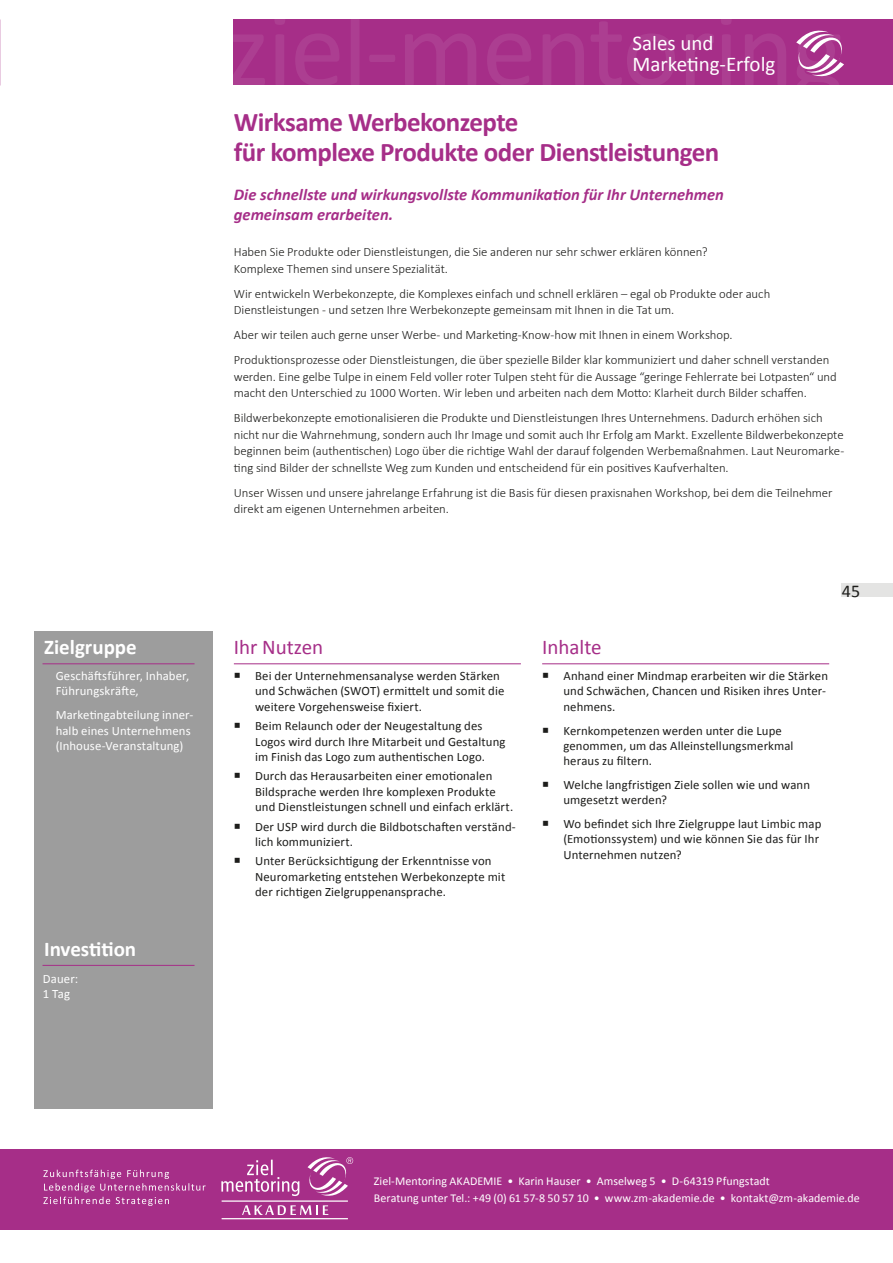
<style>
.page{position:relative;width:893px;height:1263px;background:#fff}
.page>*{position:absolute;margin:0;border:0;box-sizing:border-box;transform-origin:0 0}
.t1{font:700 27px/30px "Calibri";letter-spacing:-.02em;color:#a62e88}
.t2{font:21px/21.1px "Calibri";color:#fff}
.t3{font:700 21px "Calibri";color:#fff}
.t4{font:21px "Calibri";color:#a62e88}
.t5{font:18px "Calibri";color:#1d1d1b}
.t6{font:italic 700 16.5px/19.8px "Calibri";color:#a62e88}
.t7{font:300 12.75px/16.5px "Calibri";letter-spacing:-.005em;color:#1d1d1b}
.t8{font:12.75px/15.3px "Calibri";letter-spacing:.01em;color:#1d1d1b}
.t9{font:12.75px/15.3px "Calibri";letter-spacing:.005em;color:#fff}
.t10{font:12px/16.5px "Calibri";color:#fff}
</style>
<div class="page">
<div style="left:34px;top:631px;width:179px;height:478px;background:#9d9d9d"></div>
<hr style="left:234px;top:663px;width:287px;height:1px;background:#a62e88">
<hr style="left:43px;top:663px;width:152px;height:1px;background:#a62e88">
<hr style="left:43px;top:965px;width:152px;height:1px;background:#a62e88">
<hr style="left:542px;top:663px;width:287px;height:1px;background:#a62e88">
<div style="left:842px;top:583px;width:51px;height:14px;background:#e4e4e3"></div>
<div style="left:0;top:1149px;width:893px;height:80px;background:#a62e88"></div>
<svg style="left:242px;top:1205px;width:86px;height:10px"></svg>
<hr style="left:222px;top:1200px;width:126px;height:2px;background:#fff">
<hr style="left:222px;top:1218px;width:126px;height:1px;background:#fff">
<svg style="left:221px;top:1157px;width:132px;height:39px"></svg>
<svg style="left:43px;top:1169px;width:163px;height:37px"></svg>
<div style="left:234px;top:20px;width:659px;height:65px;background:#a62e88"></div>
<svg style="left:233px;top:19px;width:607px;height:66px"></svg>
<svg style="left:790px;top:27px;width:54px;height:53px"></svg>
<h2 class="t2" style="left:632px;top:33px;width:144px">Sales und<br>Marketing-Erfolg</h2>
<h1 class="t1" style="left:234px;top:107px;width:487px">Wirksame Werbekonzepte<br>für komplexe Produkte oder Dienstleistungen</h1>
<p class="t6" style="left:234px;top:184px;width:492px">Die schnellste und wirkungsvollste Kommunikation für Ihr Unternehmen gemeinsam erarbeiten.</p>
<p class="t7" style="left:234px;top:243px;width:475px">Haben Sie Produkte oder Dienstleistungen, die Sie anderen nur sehr schwer erklären können?<br>Komplexe Themen sind unsere Spezialität.</p>
<p class="t7" style="left:234px;top:285px;width:538px">Wir entwickeln Werbekonzepte, die Komplexes einfach und schnell erklären – egal ob Produkte oder auch<br>Dienstleistungen - und setzen Ihre Werbekonzepte gemeinsam mit Ihnen in die Tat um.</p>
<p class="t7" style="left:234px;top:322px;width:597px;line-height:25px">Aber wir teilen auch gerne unser Werbe- und Marketing-Know-how mit Ihnen in einem Workshop.<br>Produktionsprozesse oder Dienstleistungen, die über spezielle Bilder klar kommuniziert und daher schnell verstanden</p>
<p class="t7" style="left:234px;top:368px;width:604px">werden. Eine gelbe Tulpe in einem Feld voller roter Tulpen steht für die Aussage “geringe Fehlerrate bei Lotpasten“ und macht den Unterschied zu 1000 Worten. Wir leben und arbeiten nach dem Motto: Klarheit durch Bilder schaffen.</p>
<p class="t7" style="left:234px;top:409px;width:612px">Bildwerbekonzepte emotionalisieren die Produkte und Dienstleistungen Ihres Unternehmens. Dadurch erhöhen sich nicht nur die Wahrnehmung, sondern auch Ihr Image und somit auch Ihr Erfolg am Markt. Exzellente Bildwerbekonzepte beginnen beim (authentischen) Logo über die richtige Wahl der darauf folgenden Werbemaßnahmen. Laut Neuromarke&shy;ting sind Bilder der schnellste Weg zum Kunden und entscheidend für ein positives Kaufverhalten.</p>
<p class="t7" style="left:234px;top:484px;width:600px">Unser Wissen und unsere jahrelange Erfahrung ist die Basis für diesen praxisnahen Workshop, bei dem die Teilnehmer direkt am eigenen Unternehmen arbeiten.</p>
<h2 class="t3" style="left:44px;top:633px;width:94px">Zielgruppe</h2>
<h2 class="t4" style="left:234px;top:633px;width:91px">Ihr Nutzen</h2>
<p class="t9" style="left:56px;top:668px;width:135px">Geschäftsführer, Inhaber,<br>Führungskräfte,</p>
<p class="t9" style="left:56px;top:707px;width:139px">Marketingabteilung inner&shy;halb eines Unternehmens (Inhouse-Veranstaltung)</p>
<h2 class="t3" style="left:44px;top:936px;width:94px">Investition</h2>
<p class="t9" style="left:43px;top:971px;width:37px">Dauer:<br>1 Tag</p>
<p class="t8" style="left:255px;top:668px;width:251px">Bei der Unternehmensanalyse werden Stärken und Schwächen (SWOT) ermittelt und somit die weitere Vorgehensweise fixiert.</p>
<p class="t8" style="left:255px;top:718px;width:252px">Beim Relaunch oder der Neugestaltung des<br>Logos wird durch Ihre Mitarbeit und Gestaltung im Finish das Logo zum authentischen Logo.</p>
<p class="t8" style="left:255px;top:768px;width:260px">Durch das Herausarbeiten einer emotionalen<br>Bildsprache werden Ihre komplexen Produkte und Dienstleistungen schnell und einfach erklärt.</p>
<p class="t8" style="left:255px;top:819px;width:262px">Der USP wird durch die Bildbotschaften verständ&shy;lich kommuniziert.</p>
<p class="t8" style="left:255px;top:853px;width:252px">Unter Berücksichtigung der Erkenntnisse von<br>Neuromarketing entstehen Werbekonzepte mit der richtigen Zielgruppenansprache.</p>
<h3 class="t5" style="left:842px;top:580px;width:20px">45</h3>
<h2 class="t4" style="left:542px;top:633px;width:61px">Inhalte</h2>
<p class="t8" style="left:563px;top:668px;width:266px">Anhand einer Mindmap erarbeiten wir die Stärken und Schwächen, Chancen und Risiken ihres Unter&shy;nehmens.</p>
<p class="t8" style="left:563px;top:723px;width:232px">Kernkompetenzen werden unter die Lupe genommen, um das Alleinstellungsmerkmal heraus zu filtern.</p>
<p class="t8" style="left:563px;top:777px;width:248px">Welche langfristigen Ziele sollen wie und wann umgesetzt werden?</p>
<p class="t8" style="left:563px;top:816px;width:259px">Wo befindet sich Ihre Zielgruppe laut Limbic map (Emotionssystem) und wie können Sie das für Ihr<br>Unternehmen nutzen?</p>
<p class="t10" style="left:374px;top:1173px;width:487px">Ziel-Mentoring AKADEMIE • Karin Hauser • Amselweg 5 • D-64319 Pfungstadt<br>Beratung unter Tel.: +49 (0) 61 57-8 50 57 10 • www.zm-akademie.de • kontakt@zm-akademie.de</p>
</div>
